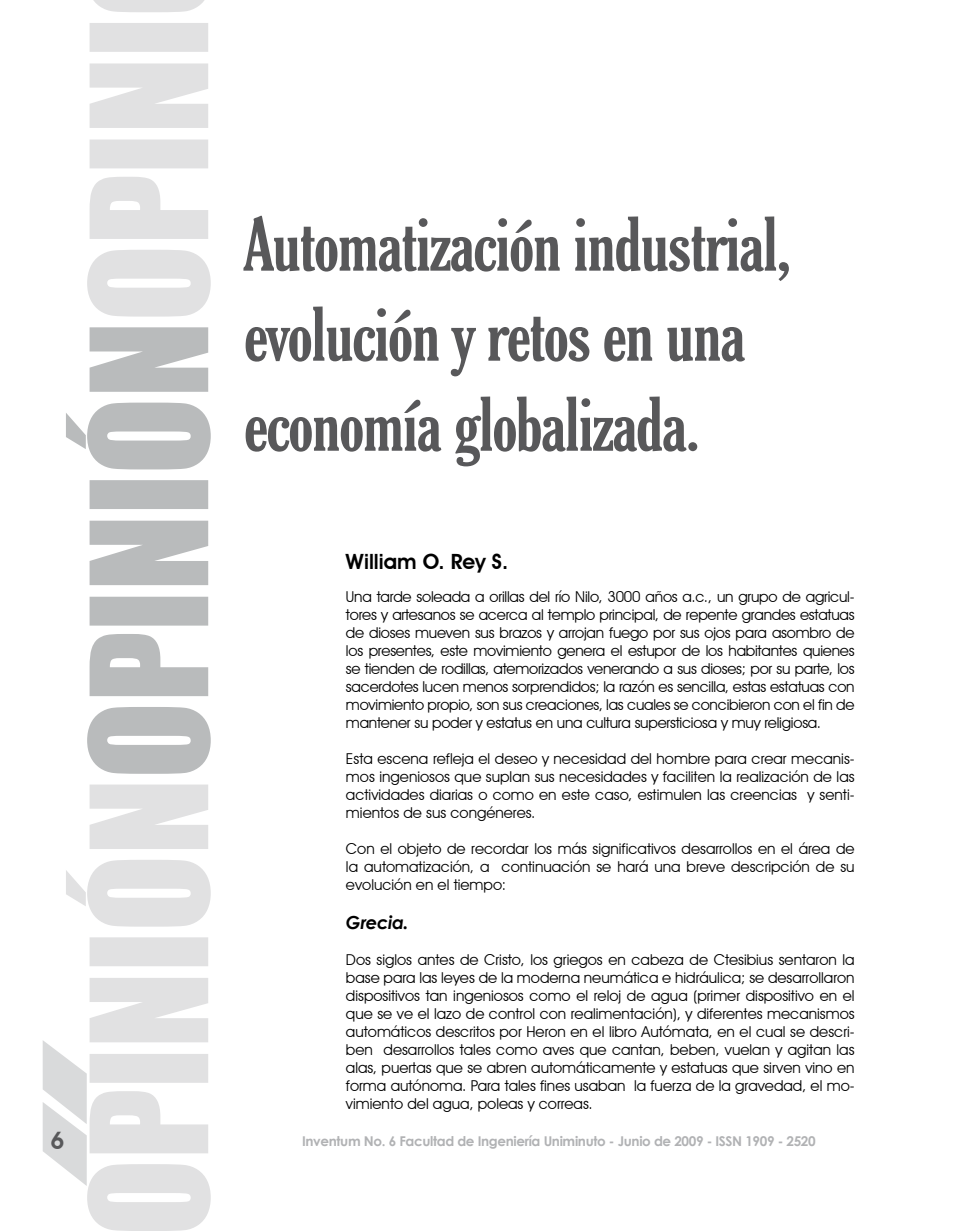
<style>
.page{position:relative;width:961px;height:1231px;background:#fff}
.page>*{position:absolute;margin:0;border:0;box-sizing:border-box;transform-origin:0 0}
.t1{font:700 extra-condensed 75px/90px "Cheltenham BT";letter-spacing:-.025em;color:#58585a}
.t2{font:600 21px "Avant Garde IT Cby BT";color:#000}
.t3{font:italic 700 18px "Century Gothic";letter-spacing:-.025em;color:#000}
.t4{font:15px/18px "Avant Garde IT Cby BT";color:#000;text-align:justify}
.t5{font:700 13.5px "Century Gothic";letter-spacing:-.025em;color:#b1b2b4}
</style>
<div class="page">
<svg style="left:43px;top:1040px;width:23px;height:129px"></svg>
<svg style="left:66px;top:784px;width:145px;height:447px;fill:#e1e1e2"></svg>
<svg style="left:66px;top:327px;width:145px;height:446px;fill:#b9bbbc"></svg>
<svg style="left:87px;top:0;width:124px;height:316px"></svg>
<h1 class="t1" style="left:244px;top:198px;width:549px">Automatización industrial, evolución y retos en una economía globalizada.</h1>
<h2 class="t2" style="left:346px;top:549px;width:164px">William O. Rey S.</h2>
<p class="t4" style="left:346px;top:587px;width:510px">Una tarde soleada a orillas del río Nilo, 3000 años a.c., un grupo de agricul&shy;tores y artesanos se acerca al templo principal, de repente grandes estatuas de dioses mueven sus brazos y arrojan fuego por sus ojos para asombro de los presentes, este movimiento genera el estupor de los habitantes quienes se tienden de rodillas, atemorizados venerando a sus dioses; por su parte, los sacerdotes lucen menos sorprendidos; la razón es sencilla, estas estatuas con movimiento propio, son sus creaciones, las cuales se concibieron con el fin de mantener su poder y estatus en una cultura supersticiosa y muy religiosa.</p>
<p class="t4" style="left:346px;top:749px;width:510px">Esta escena refleja el deseo y necesidad del hombre para crear mecanis&shy;mos ingeniosos que suplan sus necesidades y faciliten la realización de las actividades diarias o como en este caso, estimulen las creencias y senti&shy;mientos de sus congéneres.</p>
<p class="t4" style="left:346px;top:839px;width:510px">Con el objeto de recordar los más significativos desarrollos en el área de la automatización, a continuación se hará una breve descripción de su evolución en el tiempo:</p>
<p class="t3" style="left:346px;top:909px;width:64px">Grecia.</p>
<p class="t4" style="left:346px;top:951px;width:510px">Dos siglos antes de Cristo, los griegos en cabeza de Ctesibius sentaron la base para las leyes de la moderna neumática e hidráulica; se desarrollaron dispositivos tan ingeniosos como el reloj de agua (primer dispositivo en el que se ve el lazo de control con realimentación), y diferentes mecanismos automáticos descritos por Heron en el libro Autómata, en el cual se descri&shy;ben desarrollos tales como aves que cantan, beben, vuelan y agitan las alas, puertas que se abren automáticamente y estatuas que sirven vino en forma autónoma. Para tales fines usaban la fuerza de la gravedad, el mo&shy;vimiento del agua, poleas y correas.</p>
<p class="t5" style="left:302px;top:1130px;width:515px">Inventum No. 6 Facultad de Ingeniería Uniminuto - Junio de 2009 - ISSN 1909 - 2520</p>
</div>
